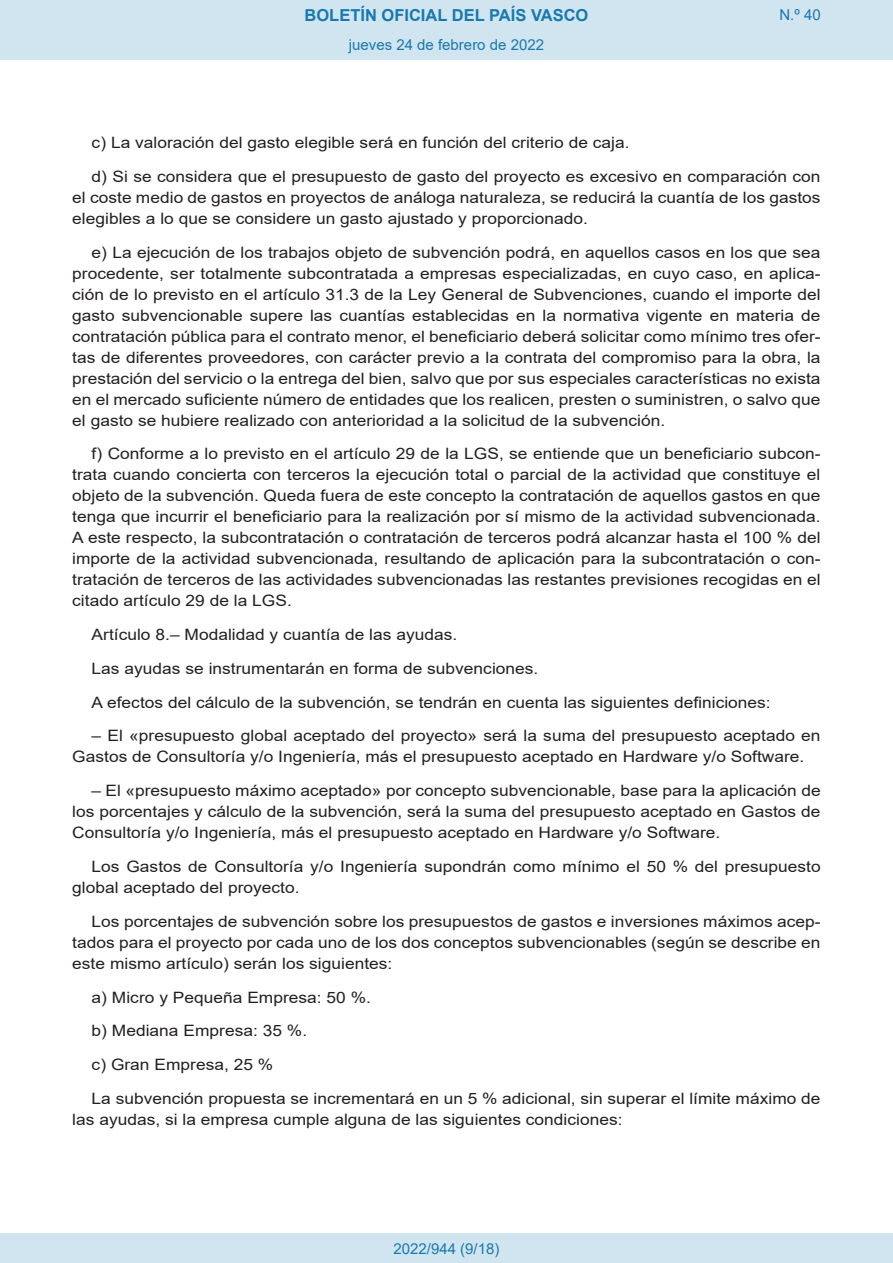
<style>
.page{position:relative;width:893px;height:1263px;background:#fff}
.page>*{position:absolute;margin:0;border:0;box-sizing:border-box;transform-origin:0 0}
.t1{font:700 16.5px "Arial";color:#1879ad}
.BOPVDetalle{font:15.6px/21px "Arial";color:#231f20;text-align:justify;scale:1.11 1}
.Paginacion_Centro{font:15px "Arial";color:#1879ad}
</style>
<div class="page">
<div style="left:0;top:0;width:893px;height:60px;background:#d0e5f0"></div>
<div style="left:0;top:1233px;width:893px;height:30px;background:#d0e5f0"></div>
<p class="t1" style="left:305px;top:3px;width:285px">BOLETÍN OFICIAL DEL PAÍS VASCO</p>
<p class="Paginacion_Centro" style="left:349px;top:35px;width:197px">jueves 24 de febrero de 2022</p>
<p class="Paginacion_Centro" style="left:779px;top:5px;width:43px">N.º 40</p>
<p class="BOPVDetalle" style="left:92px;top:132px;width:486px">c) La valoración del gasto elegible será en función del criterio de caja.</p>
<p class="BOPVDetalle" style="left:72px;top:166px;width:676px;text-indent:19px">d) Si se considera que el presupuesto de gasto del proyecto es excesivo en comparación con el coste medio de gastos en proyectos de análoga naturaleza, se reducirá la cuantía de los gastos elegibles a lo que se considere un gasto ajustado y proporcionado.</p>
<p class="BOPVDetalle" style="left:72px;top:242px;width:676px;text-indent:19px">e) La ejecución de los trabajos objeto de subvención podrá, en aquellos casos en los que sea procedente, ser totalmente subcontratada a empresas especializadas, en cuyo caso, en aplica&shy;ción de lo previsto en el artículo 31.3 de la Ley General de Subvenciones, cuando el importe del gasto subvencionable supere las cuantías establecidas en la normativa vigente en materia de contratación pública para el contrato menor, el beneficiario deberá solicitar como mínimo tres ofer&shy;tas de diferentes proveedores, con carácter previo a la contrata del compromiso para la obra, la prestación del servicio o la entrega del bien, salvo que por sus especiales características no exista en el mercado suficiente número de entidades que los realicen, presten o suministren, o salvo que el gasto se hubiere realizado con anterioridad a la solicitud de la subvención.</p>
<p class="BOPVDetalle" style="left:72px;top:443px;width:676px;text-indent:19px">f) Conforme a lo previsto en el artículo 29 de la LGS, se entiende que un beneficiario subcon&shy;trata cuando concierta con terceros la ejecución total o parcial de la actividad que constituye el objeto de la subvención. Queda fuera de este concepto la contratación de aquellos gastos en que tenga que incurrir el beneficiario para la realización por sí mismo de la actividad subvencionada.<br>A este respecto, la subcontratación o contratación de terceros podrá alcanzar hasta el 100 % del importe de la actividad subvencionada, resultando de aplicación para la subcontratación o con&shy;tratación de terceros de las actividades subvencionadas las restantes previsiones recogidas en el citado artículo 29 de la LGS.</p>
<p class="BOPVDetalle" style="left:92px;top:624px;width:331px">Artículo 8.– Modalidad y cuantía de las ayudas.</p>
<p class="BOPVDetalle" style="left:92px;top:658px;width:404px">Las ayudas se instrumentarán en forma de subvenciones.</p>
<p class="BOPVDetalle" style="left:92px;top:692px;width:613px">A efectos del cálculo de la subvención, se tendrán en cuenta las siguientes definiciones:</p>
<p class="BOPVDetalle" style="left:72px;top:725px;width:676px;text-indent:19px">– El «presupuesto global aceptado del proyecto» será la suma del presupuesto aceptado en<br>Gastos de Consultoría y/o Ingeniería, más el presupuesto aceptado en Hardware y/o Software.</p>
<p class="BOPVDetalle" style="left:72px;top:780px;width:676px;text-indent:19px">– El «presupuesto máximo aceptado» por concepto subvencionable, base para la aplicación de los porcentajes y cálculo de la subvención, será la suma del presupuesto aceptado en Gastos de Consultoría y/o Ingeniería, más el presupuesto aceptado en Hardware y/o Software.</p>
<p class="BOPVDetalle" style="left:72px;top:856px;width:676px;text-indent:19px">Los Gastos de Consultoría y/o Ingeniería supondrán como mínimo el 50 % del presupuesto global aceptado del proyecto.</p>
<p class="BOPVDetalle" style="left:72px;top:911px;width:676px;text-indent:19px">Los porcentajes de subvención sobre los presupuestos de gastos e inversiones máximos acep&shy;tados para el proyecto por cada uno de los dos conceptos subvencionables (según se describe en este mismo artículo) serán los siguientes:</p>
<p class="BOPVDetalle" style="left:92px;top:986px;width:253px">a) Micro y Pequeña Empresa: 50 %.</p>
<p class="BOPVDetalle" style="left:92px;top:1020px;width:196px">b) Mediana Empresa: 35 %.</p>
<p class="BOPVDetalle" style="left:92px;top:1054px;width:165px">c) Gran Empresa, 25 %</p>
<p class="BOPVDetalle" style="left:72px;top:1088px;width:675px;text-indent:19px">La subvención propuesta se incrementará en un 5 % adicional, sin superar el límite máximo de las ayudas, si la empresa cumple alguna de las siguientes condiciones:</p>
<p class="Paginacion_Centro" style="left:393px;top:1238px;width:107px">2022/944 (9/18)</p>
</div>
